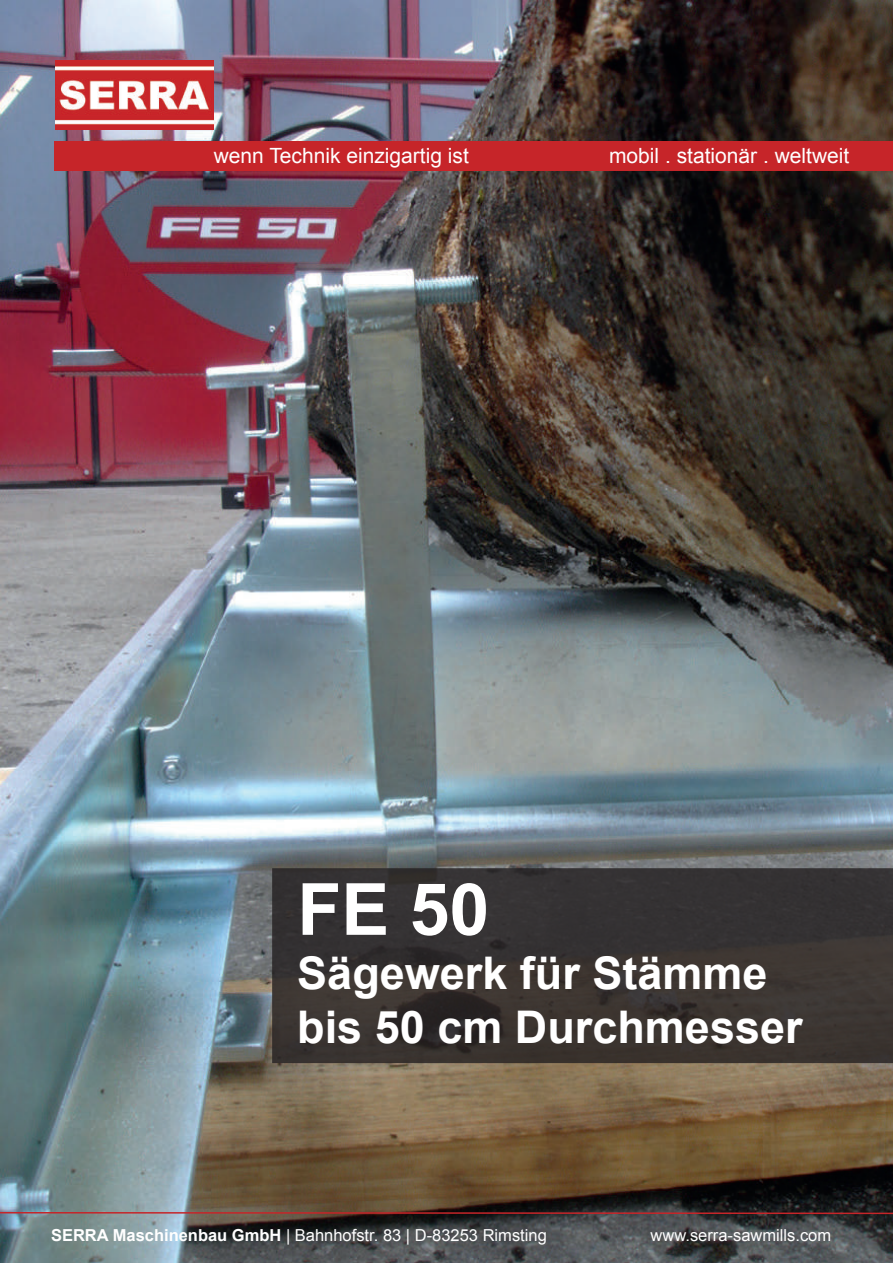
<style>
.page{position:relative;width:893px;height:1263px;background:#fff}
.page>*{position:absolute;margin:0;border:0;box-sizing:border-box;transform-origin:0 0}
.t1{font:700 72px "Arial";color:#fff}
.t2{font:700 45px/54px "Arial";color:#fff}
.t3{font:21px "Arial";color:#fff}
.t4{font:16.5px "Arial";color:#fff}
.s1{font-weight:700}
</style>
<div class="page">
<img style="left:0;top:0;width:893px;height:1263px">
<img style="left:55px;top:60px;width:159px;height:70px">
<div style="left:54px;top:141px;width:839px;height:30px;background:#c62529"></div>
<svg style="left:272px;top:868px;width:621px;height:195px"></svg>
<svg style="left:0;top:1211px;width:893px;height:4px"></svg>
<p class="t3" style="left:214px;top:142px;width:257px">wenn Technik einzigartig ist</p>
<p class="t3" style="left:609px;top:142px;width:242px">mobil . stationär . weltweit</p>
<h1 class="t1" style="left:297px;top:861px;width:194px">FE 50</h1>
<h2 class="t2" style="left:297px;top:947px;width:507px">Sägewerk für Stämme bis 50 cm Durchmesser</h2>
<p class="t4" style="left:51px;top:1224px;width:497px"><span class="s1">SERRA Maschinenbau GmbH</span> | Bahnhofstr. 83 | D-83253 Rimsting</p>
<p class="t4" style="left:651px;top:1224px;width:182px">www.serra-sawmills.com</p>
</div>
